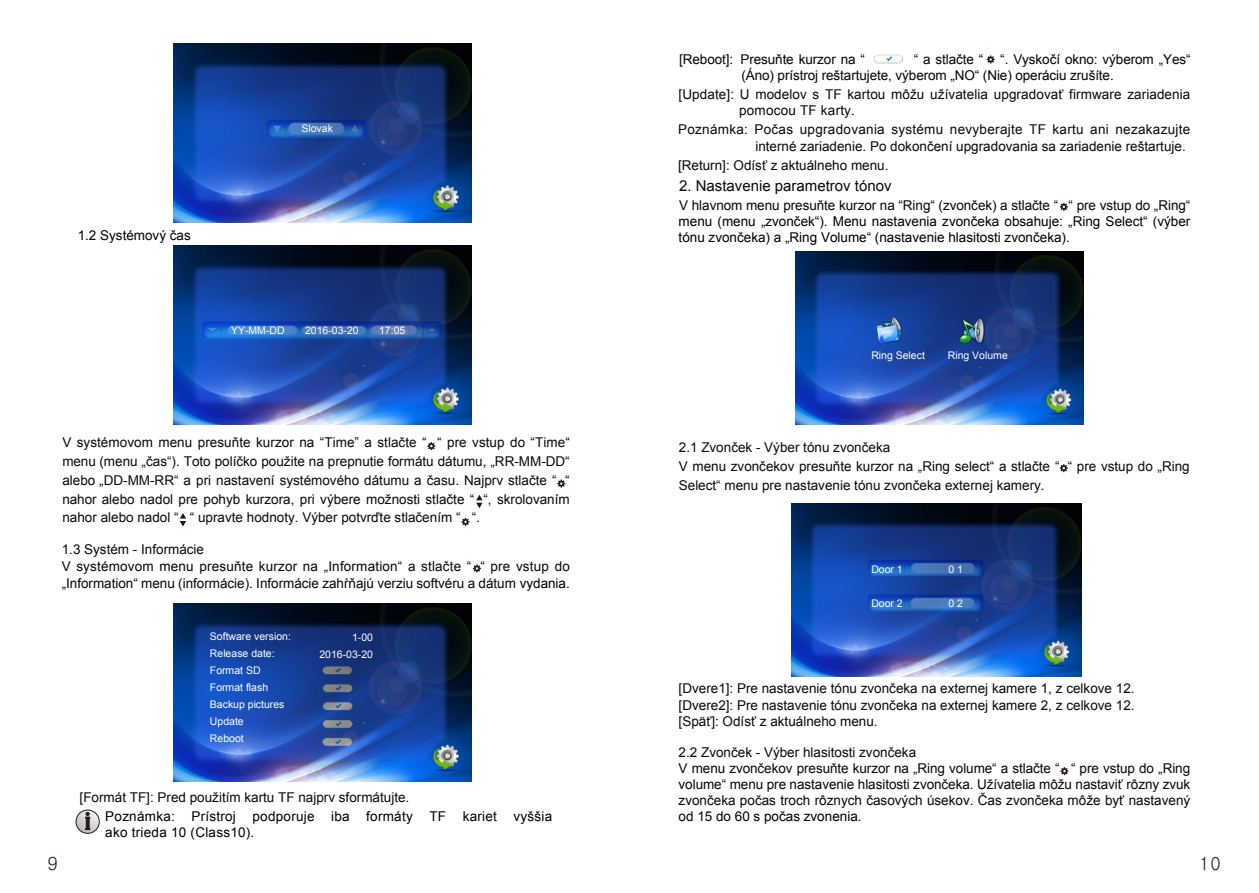
<style>
.page{position:relative;width:1259px;height:893px;background:#fff}
.page>*{position:absolute;margin:0;border:0;box-sizing:border-box;transform-origin:0 0}
.t1{font:18px "Gulim";color:#231916}
.t2{font:15px "Arial";color:#0d0908}
.t3{font:13.5px/18.9px "Arial";color:#0d0908;text-align:justify}
.t4{font:13.5px/16.2px "Arial";color:#080807}
.t5{font:13.5px/16.2px "Arial";letter-spacing:-.005em;color:#080303}
.t6{font:13.5px/16.2px "Arial";letter-spacing:.02em;color:#0d0908}
.t7{font:13.5px/16.2px "Arial";color:#000}
.t8{font:13.5px/16.2px "Arial";letter-spacing:.02em;color:#000}
.t9{font:10.5px/17.1px "Arial";color:#fff}
.s1{color:#000}
.s2{color:#0d0908}
</style>
<div class="page">
<div style="left:76px;top:810px;width:24px;height:24px;border:1px solid #231916;border-radius:50%"></div>
<svg style="left:76px;top:810px;width:23px;height:23px"></svg>
<img style="left:874px;top:54px;width:28px;height:10px">
<img style="left:174px;top:44px;width:297px;height:179px">
<img style="left:174px;top:246px;width:297px;height:178px">
<img style="left:174px;top:604px;width:297px;height:178px">
<img style="left:795px;top:252px;width:288px;height:172px">
<img style="left:792px;top:503px;width:289px;height:174px">
<svg style="left:461px;top:518px;width:8px;height:8px"></svg>
<svg style="left:476px;top:495px;width:6px;height:13px"></svg>
<svg style="left:557px;top:480px;width:8px;height:8px"></svg>
<svg style="left:180px;top:513px;width:6px;height:14px"></svg>
<svg style="left:427px;top:442px;width:8px;height:8px"></svg>
<svg style="left:473px;top:564px;width:8px;height:8px"></svg>
<svg style="left:986px;top:56px;width:8px;height:7px"></svg>
<svg style="left:1060px;top:203px;width:7px;height:8px"></svg>
<svg style="left:1059px;top:464px;width:8px;height:8px"></svg>
<svg style="left:1060px;top:767px;width:8px;height:8px"></svg>
<p class="t5" style="left:78px;top:228px;width:115px">1.2 Systémový čas</p>
<p class="t9" style="left:301px;top:120px;width:33px">Slovak</p>
<p class="t9" style="left:231px;top:322px;width:55px">YY-MM-DD</p>
<p class="t9" style="left:305px;top:322px;width:55px">2016-03-20</p>
<p class="t9" style="left:379px;top:322px;width:28px">17:05</p>
<p class="t3" style="left:62px;top:434px;width:509px">V systémovom menu presuňte kurzor na “Time” a stlačte “ “ pre vstup do “Time“ menu (menu „čas“). Toto políčko použite na prepnutie formátu dátumu, „RR-MM-DD“ alebo „DD-MM-RR“ a pri nastavení systémového dátumu a času. Najprv stlačte “ “ nahor alebo nadol pre pohyb kurzora, pri výbere možnosti stlačte “ “, skrolovaním nahor alebo nadol “ “ upravte hodnoty. Výber potvrďte stlačením “ “.</p>
<p class="t3" style="left:62px;top:541px;width:144px">1.3 Systém - Informácie</p>
<p class="t4" style="left:62px;top:559px;width:509px;line-height:16.6px">V systémovom menu presuňte kurzor na „Information“ a stlačte “ “ pre vstup do „Information“ menu (informácie). Informácie zahŕňajú verziu softvéru a dátum <span class="s1">vydania.</span></p>
<p class="t9" style="left:210px;top:628px;width:82px">Software version:<br>Release date:<br>Format SD<br>Format flash<br>Backup pictures<br>Update<br>Reboot</p>
<p class="t9" style="left:319px;top:629px;width:55px;text-align:right">1-00<br>2016-03-20</p>
<p class="t3" style="left:80px;top:789px;width:331px">[Formát TF]: Pred použitím kartu TF najprv sformátujte.</p>
<p class="t8" style="left:105px;top:809px;width:448px">Poznámka: Prístroj podporuje iba formáty TF kariet vyššia ako trieda 10 (Class10).</p>
<p class="t5" style="left:741px;top:51px;width:451px;text-indent:172px">“ a stlačte “ “. Vyskočí okno: výberom „Yes“ (Áno) prístroj reštartujete, výberom „NO“ (Nie) operáciu zrušíte.</p>
<p class="t3" style="left:739px;top:87px;width:453px;line-height:16.2px;text-indent:-61px">[Update]: U modelov s TF kartou môžu užívatelia upgradovať firmware zariadenia pomocou TF karty.</p>
<p class="t6" style="left:755px;top:122px;width:436px;text-indent:-77px">Poznámka: Počas upgradovania systému nevyberajte TF kartu ani nezakazujte interné zariadenie. Po dokončení upgradovania sa zariadenie reštartuje.</p>
<p class="t3" style="left:678px;top:156px;width:212px">[Return]: Odísť z aktuálneho menu.</p>
<p class="t2" style="left:679px;top:178px;width:214px">2. Nastavenie parametrov tónov</p>
<p class="t4" style="left:679px;top:198px;width:513px">V hlavnom menu presuňte kurzor na “Ring“ (zvonček) a stlačte “ “ pre vstup do „Ring“</p>
<p class="t7" style="left:678px;top:214px;width:513px">menu (menu „zvonček“). Menu nastavenia zvončeka obsahuje: „Ring Select“ (výber tónu zvončeka) a „Ring Volume“ (nastavenie hlasitosti zvončeka).</p>
<p class="t5" style="left:679px;top:51px;width:187px"><span class="s2">[</span>Reboot]: Presuňte kurzor na “</p>
<p class="t9" style="left:871px;top:348px;width:55px">Ring Select</p>
<p class="t9" style="left:948px;top:348px;width:62px">Ring Volume</p>
<p class="t3" style="left:679px;top:439px;width:512px;text-align:left">2.1 Zvonček - Výber tónu zvončeka<br>V menu zvončekov presuňte kurzor na „Ring select“ a stlačte “ “ pre vstup do „Ring<br>Select“ menu pre nastavenie tónu zvončeka externej kamery.</p>
<p class="t9" style="left:871px;top:562px;width:33px">Door 1</p>
<p class="t9" style="left:948px;top:561px;width:16px">0 1</p>
<p class="t9" style="left:871px;top:595px;width:33px">Door 2</p>
<p class="t9" style="left:948px;top:595px;width:16px">0 2</p>
<p class="t3" style="left:678px;top:681px;width:457px;line-height:16.2px">[Dvere1]: Pre nastavenie tónu zvončeka na externej kamere 1, z celkove 12. [Dvere2]: Pre nastavenie tónu zvončeka na externej kamere 2, z celkove 12. [Späť]: Odísť z aktuálneho menu.</p>
<p class="t3" style="left:678px;top:743px;width:239px">2.2 Zvonček - Výber hlasitosti zvončeka</p>
<p class="t4" style="left:678px;top:761px;width:513px;text-align:justify">V menu zvončekov presuňte kurzor na „Ring volume“ a stlačte “ “ pre vstup do „Ring volume“ menu pre nastavenie hlasitosti zvončeka. Užívatelia môžu nastaviť rôzny zvuk zvončeka počas troch rôznych časových úsekov. Čas zvončeka môže byť nastavený od 15 <span class="s1">do 60 s počas zvonenia.</span></p>
<h1 class="t1" style="left:47px;top:854px;width:12px">9</h1>
<h1 class="t1" style="left:1199px;top:854px;width:23px">10</h1>
</div>
